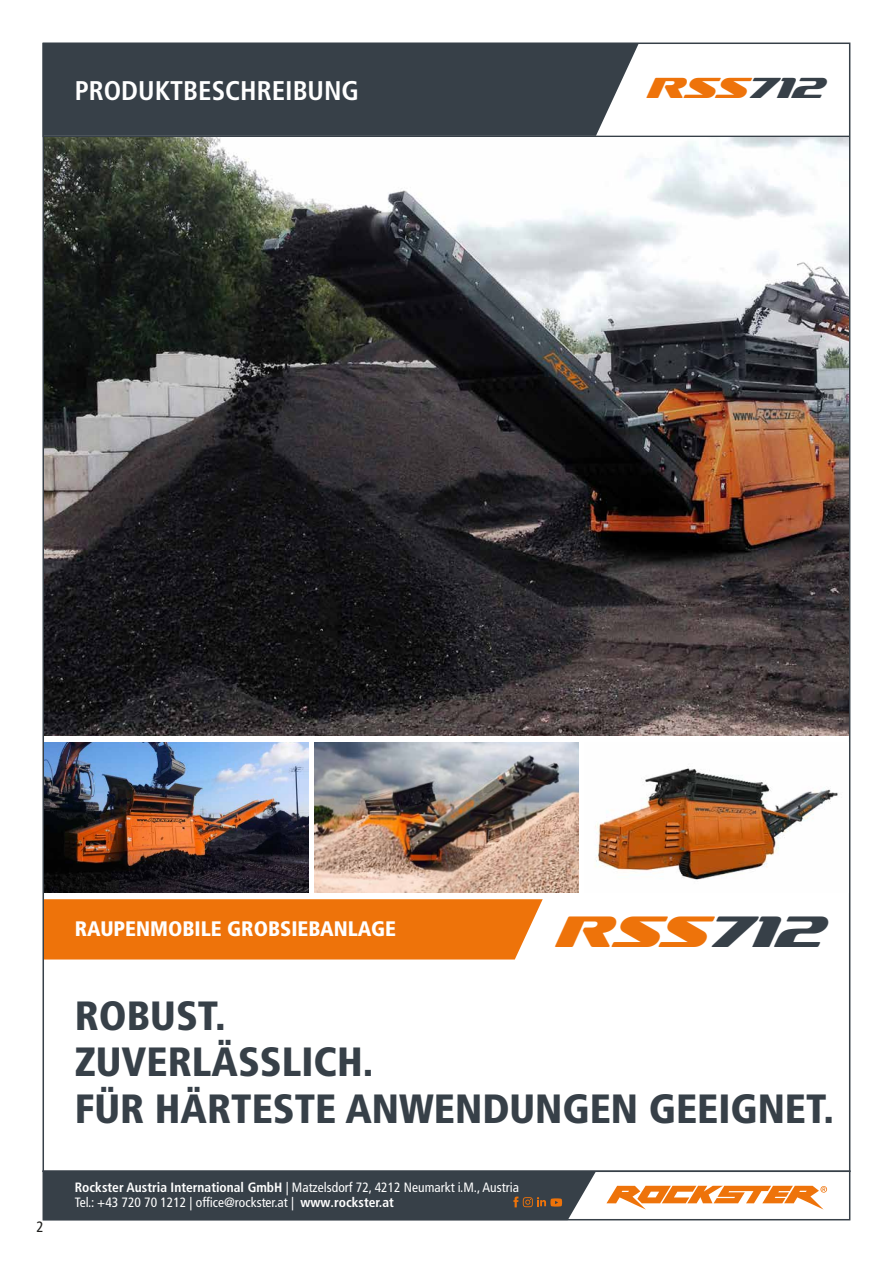
<style>
.page{position:relative;width:893px;height:1263px;background:#fff}
.page>*{position:absolute;margin:0;border:0;box-sizing:border-box;transform-origin:0 0}
.t1{font:italic 45.45px "Sofachrome Rg";color:#ee730a}
.t2{font:900 condensed 40.8px/46.7px "Frutiger LT Pro";color:#374048}
.t3{font:italic 30px "Sofachrome Rg";color:#ee730a}
.t4{font:700 condensed 27px "Frutiger LT Pro";color:#fff}
.t5{font:900 condensed 21px "Frutiger LT Pro";color:#fff}
.t6{font:condensed 15px "Frutiger LT Pro";color:#1d1d1b}
.t7{font:condensed 13.5px/15.3px "Frutiger LT Pro";color:#fff}
.s1{color:#374048}
.s2{font-weight:700}
</style>
<div class="page">
<hr style="left:43px;top:136px;width:806px;height:1px;background:#374048">
<div style="left:43px;top:1172px;width:553px;height:48px;background:#374048"></div>
<svg style="left:606px;top:1186px;width:221px;height:23px"></svg>
<hr style="left:43px;top:1170px;width:807px;height:2px;background:#374048">
<img style="left:44px;top:137px;width:805px;height:599px">
<img style="left:44px;top:742px;width:264px;height:151px">
<img style="left:314px;top:742px;width:265px;height:151px">
<img style="left:595px;top:768px;width:243px;height:112px">
<div style="left:43px;top:43px;width:596px;height:93px;background:#374048"></div>
<div style="left:44px;top:899px;width:499px;height:60px;background:#ee730a"></div>
<h3 class="t4" style="left:75px;top:74px;width:286px">PRODUKTBESCHREIBUNG</h3>
<h3 class="t3" style="left:645px;top:69px;width:179px">RSS<span class="s1">712</span></h3>
<p class="t6" style="left:36px;top:1218px;width:9px">2</p>
<h3 class="t5" style="left:75px;top:916px;width:323px">RAUPENMOBILE GROBSIEBANLAGE</h3>
<h1 class="t1" style="left:552px;top:902px;width:270px">RSS<span class="s1">712</span></h1>
<h2 class="t2" style="left:75px;top:992px;width:761px">ROBUST.<br>ZUVERLÄSSLICH.<br>FÜR HÄRTESTE ANWENDUNGEN GEEIGNET.</h2>
<p class="t7" style="left:75px;top:1179px;width:446px"><span class="s2">Rockster Austria International GmbH</span> | Matzelsdorf 72, 4212 Neumarkt i.M., Austria<br>Tel.: +43 720 70 1212 | office@rockster.at | <span class="s2">www.rockster.at</span></p>
</div>
